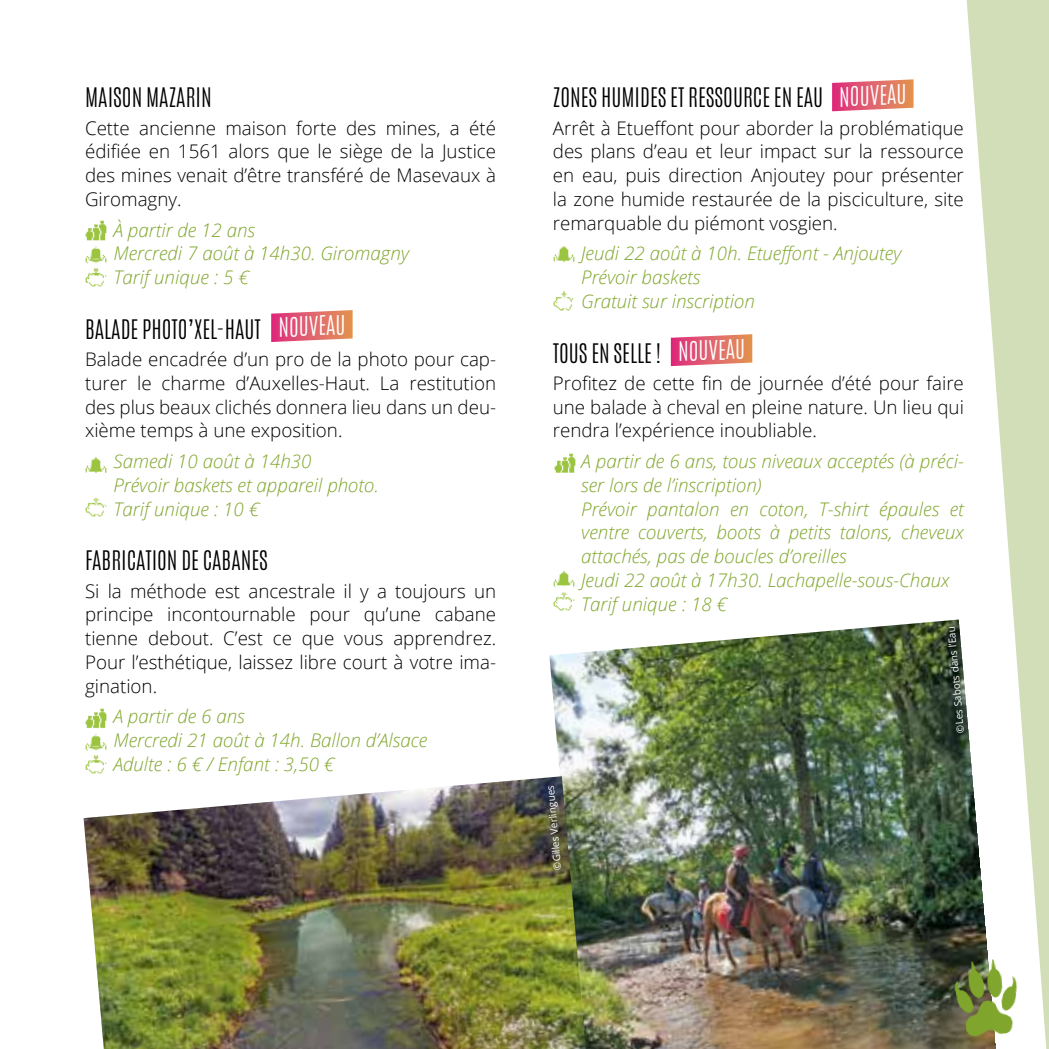
<style>
.page{position:relative;width:1049px;height:1049px;background:#fff}
.page>*{position:absolute;margin:0;border:0;box-sizing:border-box;transform-origin:0 0}
.t1{font:300 22.5px "Antonio";color:#000}
.t2{font:300 22.5px "Antonio";color:#fff}
.t3{font:300 18.75px/23.8px "Open Sans";color:#000;text-align:justify}
.t4{font:italic 300 18.75px/23.8px "Open Sans";color:#80a62c}
.t5{font:10px "Open Sans";color:#fff}
</style>
<div class="page">
<svg style="left:966px;top:0;width:83px;height:1049px;fill:#d2deb7"></svg>
<img style="left:549px;top:619px;width:447px;height:430px">
<img style="left:84px;top:776px;width:502px;height:273px">
<img style="left:85px;top:220px;width:21px;height:67px">
<img style="left:554px;top:453px;width:21px;height:20px">
<img style="left:85px;top:708px;width:21px;height:66px">
<img style="left:85px;top:498px;width:21px;height:19px">
<img style="left:85px;top:457px;width:21px;height:16px">
<img style="left:554px;top:246px;width:21px;height:16px">
<img style="left:554px;top:291px;width:20px;height:20px">
<img style="left:554px;top:570px;width:21px;height:41px">
<img style="left:944px;top:946px;width:85px;height:99px">
<svg style="left:271px;top:310px;width:82px;height:32px;background:#e3747b"></svg>
<svg style="left:832px;top:79px;width:81px;height:32px;background:#e3737b"></svg>
<svg style="left:671px;top:334px;width:81px;height:32px;background:#e3737a"></svg>
<p class="t1" style="left:85px;top:81px;width:128px">MAISON MAZARIN</p>
<p class="t3" style="left:85px;top:115px;width:413px">Cette ancienne maison forte des mines, a été édifiée en 1561 alors que le siège de la Justice des mines venait d’être transféré de Masevaux à Giromagny.</p>
<p class="t4" style="left:113px;top:217px;width:297px">À partir de 12 ans<br>Mercredi 7 août à 14h30. Giromagny<br>Tarif unique : 5 €</p>
<p class="t1" style="left:85px;top:313px;width:177px">BALADE PHOTO’XEL-HAUT</p>
<p class="t3" style="left:85px;top:347px;width:413px">Balade encadrée d’un pro de la photo pour cap&shy;turer le charme d’Auxelles-Haut. La restitution des plus beaux clichés donnera lieu dans un deu&shy;xième temps à une exposition.</p>
<p class="t4" style="left:113px;top:449px;width:267px">Samedi 10 août à 14h30<br>Prévoir baskets et appareil photo.<br>Tarif unique : 10 €</p>
<p class="t1" style="left:85px;top:544px;width:184px">FABRICATION DE CABANES</p>
<p class="t3" style="left:85px;top:578px;width:413px">Si la méthode est ancestrale il y a toujours un principe incontournable pour qu’une cabane tienne debout. C’est ce que vous apprendrez.<br>Pour l’esthétique, laissez libre court à votre ima&shy;gination.</p>
<p class="t4" style="left:113px;top:704px;width:316px">A partir de 6 ans<br>Mercredi 21 août à 14h. Ballon d’Alsace<br>Adulte : 6 € / Enfant : 3,50 €</p>
<p class="t2" style="left:277px;top:312px;width:69px;rotate:-3deg">NOUVEAU</p>
<p class="t2" style="left:838px;top:81px;width:69px;rotate:-3deg">NOUVEAU</p>
<p class="t1" style="left:553px;top:81px;width:272px">ZONES HUMIDES ET RESSOURCE EN EAU</p>
<p class="t3" style="left:553px;top:115px;width:413px">Arrêt à Etueffont pour aborder la problématique des plans d’eau et leur impact sur la ressource en eau, puis direction Anjoutey pour présenter la zone humide restaurée de la pisciculture, site remarquable du piémont vosgien.</p>
<p class="t4" style="left:581px;top:241px;width:322px">Jeudi 22 août à 10h. Etueffont - Anjoutey<br>Prévoir baskets<br>Gratuit sur inscription</p>
<p class="t1" style="left:553px;top:337px;width:110px">TOUS EN SELLE !</p>
<p class="t3" style="left:553px;top:371px;width:413px">Profitez de cette fin de journée d’été pour faire une balade à cheval en pleine nature. Un lieu qui rendra l’expérience inoubliable.</p>
<p class="t4" style="left:581px;top:449px;width:384px">A partir de 6 ans, tous niveaux acceptés (à préci&shy;ser lors de l’inscription)<br>Prévoir pantalon en coton, T-shirt épaules et ventre couverts, boots à petits talons, cheveux attachés, pas de boucles d’oreilles<br>Jeudi 22 août à 17h30. Lachapelle-sous-Chaux Tarif unique : 18 €</p>
<p class="t2" style="left:677px;top:336px;width:69px;rotate:-3deg">NOUVEAU</p>
<p class="t5" style="left:551px;top:870px;width:87px;rotate:-95deg">©Gilles Verlingues</p>
<p class="t5" style="left:953px;top:734px;width:109px;rotate:-95deg">©Les Sabots dans l’Eau</p>
</div>
